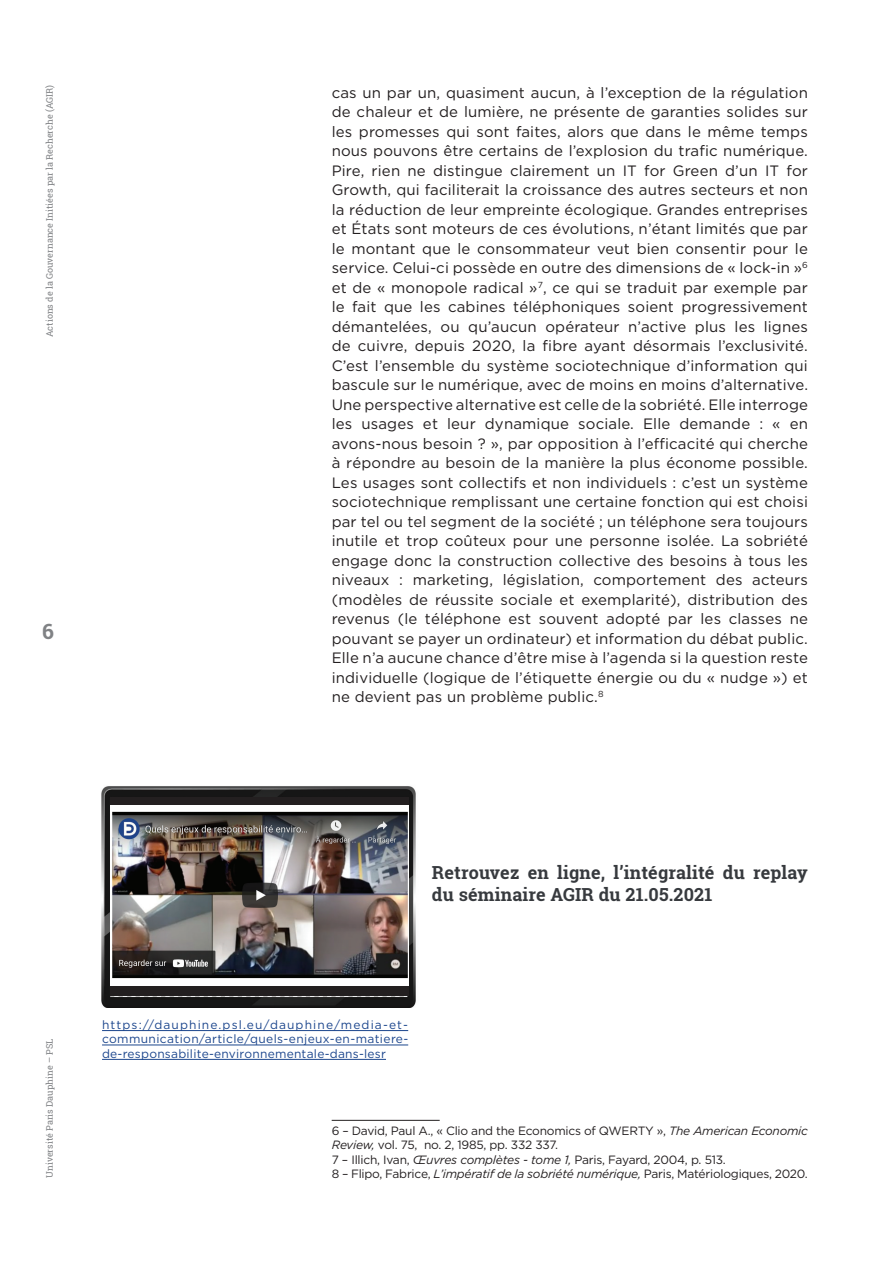
<style>
.page{position:relative;width:893px;height:1263px;background:#fff}
.page>*{position:absolute;margin:0;border:0;box-sizing:border-box;transform-origin:0 0}
.t1{font:700 21px "Roboto Slab";color:#808285}
.t2{font:700 18px/21.6px "Roboto Slab";letter-spacing:.01em;color:#373a3e}
.t3{font:15px/19.5px "Gotham HTF";letter-spacing:.01em;color:#231f20;text-align:justify}
.t4{font:12px/14.4px "Gotham HTF";letter-spacing:-.02em;color:#231f20}
.t5{font:12px/14.4px "Gotham HTF";letter-spacing:.02em;color:#1c468d;text-align:justify}
.t6{font:9px "Roboto Slab";color:#808285}
.s1{font-style:italic}
</style>
<div class="page">
<hr style="left:332px;top:1120px;width:108px;height:1px;background:#231f20">
<img style="left:101px;top:786px;width:315px;height:222px">
<div style="left:111px;top:797px;width:298px;height:199px;background:#231f20"></div>
<img style="left:111px;top:806px;width:298px;height:180px">
<hr style="left:102px;top:1030px;width:306px;height:1px;background:#1c468d">
<hr style="left:102px;top:1045px;width:306px;height:1px;background:#1c468d">
<hr style="left:102px;top:1059px;width:284px;height:1px;background:#1c468d">
<p class="t6" style="left:43px;top:337px;width:254px;rotate:-90deg">Actions de la Gouvernance Initiées par la Recherche (AGIR)</p>
<h1 class="t1" style="left:42px;top:617px;width:13px">6</h1>
<p class="t3" style="left:332px;top:82px;width:478px">cas un par un, quasiment aucun, à l’exception de la régulation de chaleur et de lumière, ne présente de garanties solides sur les promesses qui sont faites, alors que dans le même temps nous pouvons être certains de l’explosion du trafic numérique.<br>Pire, rien ne distingue clairement un IT for Green d’un IT for Growth, qui faciliterait la croissance des autres secteurs et non la réduction de leur empreinte écologique. Grandes entreprises et États sont moteurs de ces évolutions, n’étant limités que par le montant que le consommateur veut bien consentir pour le service. Celui-ci possède en outre des dimensions de « lock-in »<sup>6 </sup>et de « monopole radical »<sup>7</sup>, ce qui se traduit par exemple par le fait que les cabines téléphoniques soient progressivement démantelées, ou qu’aucun opérateur n’active plus les lignes de cuivre, depuis 2020, la fibre ayant désormais l’exclusivité.<br>C’est l’ensemble du système sociotechnique d’information qui bascule sur le numérique, avec de moins en moins d’alternative.<br>Une perspective alternative est celle de la sobriété. Elle interroge les usages et leur dynamique sociale. Elle demande : « en avons-nous besoin ? », par opposition à l’efficacité qui cherche à répondre au besoin de la manière la plus économe possible.<br>Les usages sont collectifs et non individuels : c’est un système sociotechnique remplissant une certaine fonction qui est choisi par tel ou tel segment de la société ; un téléphone sera toujours inutile et trop coûteux pour une personne isolée. La sobriété engage donc la construction collective des besoins à tous les niveaux : marketing, législation, comportement des acteurs (modèles de réussite sociale et exemplarité), distribution des revenus (le téléphone est souvent adopté par les classes ne pouvant se payer un ordinateur) et information du débat public.<br>Elle n’a aucune chance d’être mise à l’agenda si la question reste individuelle (logique de l’étiquette énergie ou du « nudge ») et ne devient pas un problème public.<sup>8</sup></p>
<p class="t6" style="left:43px;top:1178px;width:141px;rotate:-90deg">Université Paris Dauphine – PSL</p>
<p class="t2" style="left:432px;top:862px;width:378px">Retrouvez en ligne, l’intégralité du replay du séminaire AGIR du 21.05.2021</p>
<p class="t5" style="left:102px;top:1017px;width:308px">https://dauphine.psl.eu/dauphine/media-et&shy;communication/article/quels-enjeux-en-matiere&shy;de-responsabilite-environnementale-dans-lesr</p>
<p class="t4" style="left:332px;top:1123px;width:478px">6 – David, Paul A., « Clio and the Economics of QWERTY », <span class="s1">The American Economic Review,</span> vol. 75, no. 2, 1985, pp. 332 337.<br>7 – Illich, Ivan, <span class="s1">Œuvres complètes - tome 1,</span> Paris, Fayard, 2004, p. 513.<br>8 – Flipo, Fabrice, <span class="s1">L’impératif de la sobriété numérique,</span> Paris, Matériologiques, 2020.</p>
</div>
